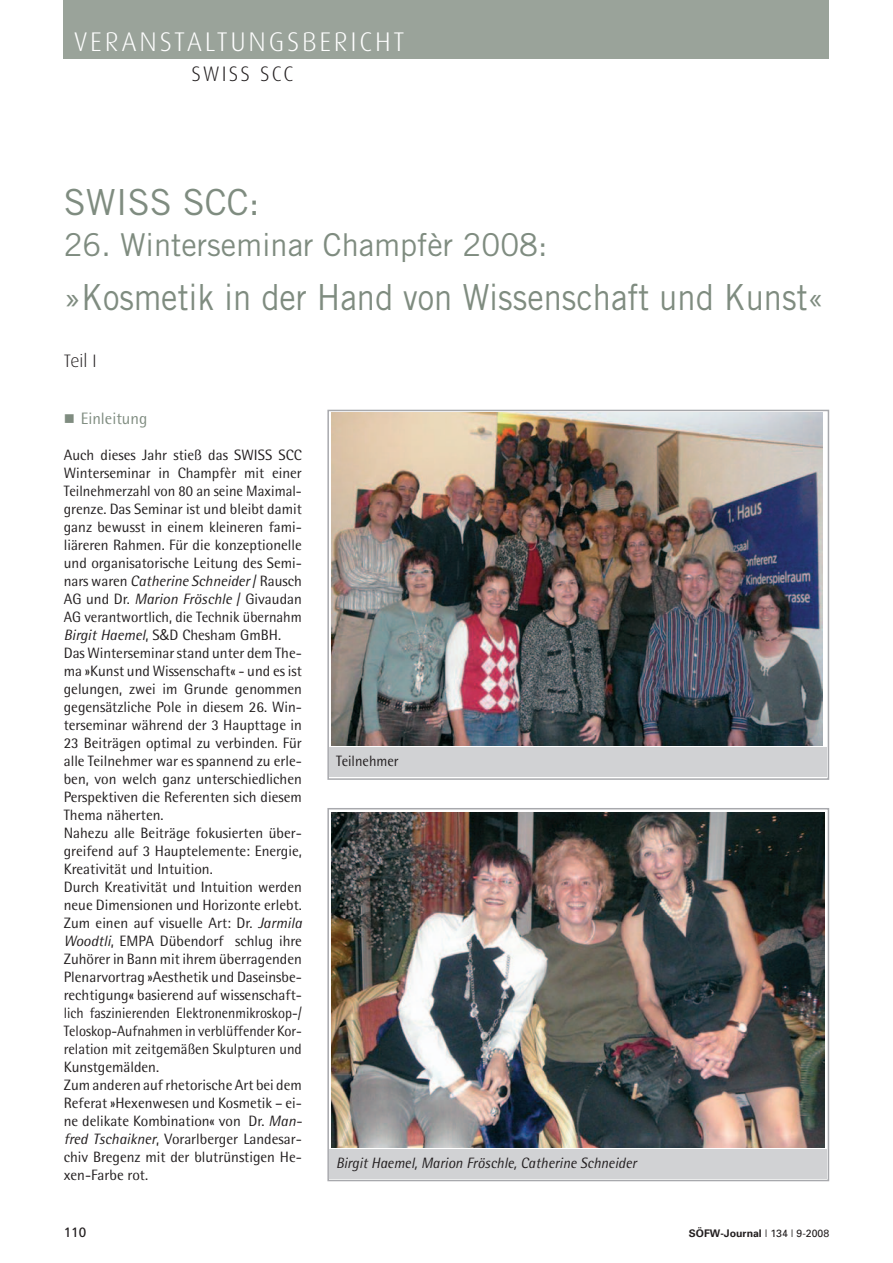
<style>
.page{position:relative;width:893px;height:1263px;background:#fff}
.page>*{position:absolute;margin:0;border:0;box-sizing:border-box;transform-origin:0 0}
.t1{font:36px "Trade Gothic";color:#7f8c80}
.t2{font:31.5px "Trade Gothic";color:#7f8c80}
.t3{font:300 27px "Dax";letter-spacing:.1em;color:#fff}
.t4{font:300 21px "Dax";letter-spacing:.095em;color:#231f20}
.t5{font:300 18px "Dax";color:#231f20}
.t6{font:16.5px "Rotis Semi Sans";color:#7f8c80}
.t7{font:15px/18px "Rotis Semi Sans";color:#231f20}
.t8{font:italic 15px "Rotis Semi Sans";color:#231f20;scale:.96 1}
.t9{font:15px "Rotis Semi Sans";color:#231f20;scale:.96 1}
.t10{font:13.5px "Frutiger";color:#231f20}
.t11{font:700 10.5px "Univers";color:#231f20}
.s1{font-style:italic}
.s2{font-family:"Trade Gothic"}
.s3{font-weight:400}
</style>
<div class="page">
<div style="left:64px;top:0;width:765px;height:58px;background:#9aa39a"></div>
<div style="left:327px;top:808px;width:502px;height:373px;border:2px solid #a8a9ad"></div>
<div style="left:330px;top:1149px;width:497px;height:30px;background:#d1d2d4"></div>
<img style="left:331px;top:812px;width:493px;height:335px">
<div style="left:327px;top:410px;width:502px;height:370px;border:2px solid #a8a9ad"></div>
<div style="left:330px;top:747px;width:497px;height:30px;background:#d1d2d4"></div>
<img style="left:331px;top:413px;width:492px;height:332px">
<h3 class="t3" style="left:74px;top:32px;width:332px">VERANSTALTUNGSBERICHT</h3>
<h3 class="t4" style="left:191px;top:66px;width:103px">SWISS SCC</h3>
<h1 class="t1" style="left:64px;top:189px;width:197px">SWISS SCC:</h1>
<h2 class="t2" style="left:64px;top:233px;width:485px">26. Winterseminar Champfèr 2008:</h2>
<h1 class="t1" style="left:64px;top:284px;width:762px">»Kosmetik in der Hand von Wissenschaft und Kunst«</h1>
<p class="t5" style="left:64px;top:355px;width:34px">Teil I</p>
<p class="t6" style="left:81px;top:413px;width:68px">Einleitung</p>
<p class="t7" style="left:64px;top:447px;width:240px">Auch dieses Jahr stieß das SWISS SCC Winterseminar in Champfèr mit einer Teilnehmerzahl von 80 an seine Maximal&shy;grenze. Das Seminar ist und bleibt damit ganz bewusst in einem kleineren fami&shy;liäreren Rahmen. Für die konzeptionelle und organisatorische Leitung des Semi&shy;nars waren <span class="s1">Catherine Schneider</span> / Rausch AG und Dr. <span class="s1">Marion Fröschle</span> / Givaudan AG verantwortlich, die Technik übernahm <span class="s1">Birgit Haemel</span>, S<span class="s2">&amp;</span>D Chesham GmBH.<br>Das Winterseminar stand unter dem The&shy;ma »Kunst und Wissenschaft« - und es ist gelungen, zwei im Grunde genommen gegensätzliche Pole in diesem 26. Win&shy;terseminar während der 3 Haupttage in 23 Beiträgen optimal zu verbinden. Für alle Teilnehmer war es spannend zu erle&shy;ben, von welch ganz unterschiedlichen Perspektiven die Referenten sich diesem Thema näherten.<br>Nahezu alle Beiträge fokusierten über&shy;greifend auf 3 Hauptelemente: Energie, Kreativität und Intuition.<br>Durch Kreativität und Intuition werden neue Dimensionen und Horizonte erlebt.<br>Zum einen auf visuelle Art: Dr. <span class="s1">Jarmila Woodtli</span>, EMPA Dübendorf schlug ihre Zuhörer in Bann mit ihrem überragenden Plenarvortrag »Aesthetik und Daseinsbe&shy;rechtigung« basierend auf wissenschaft&shy;lich faszinierenden Elektronenmikroskop-/ Teloskop-Aufnahmen in verblüffender Kor&shy;relation mit zeitgemäßen Skulpturen und Kunstgemälden.<br>Zum anderen auf rhetorische Art bei dem Referat »Hexenwesen und Kosmetik – ei&shy;ne delikate Kombination« von Dr. <span class="s1">Man&shy;fred Tschaikner</span>, Vorarlberger Landesar&shy;chiv Bregenz mit der blutrünstigen He&shy;xen-Farbe rot.</p>
<p class="t9" style="left:336px;top:756px;width:67px">Teilnehmer</p>
<p class="t8" style="left:336px;top:1157px;width:314px">Birgit Haemel, Marion Fröschle, Catherine Schneider</p>
<p class="t10" style="left:64px;top:1226px;width:24px">110</p>
<p class="t11" style="left:689px;top:1229px;width:142px">SÖFW-Journal <span class="s3">| 134 | 9-2008</span></p>
</div>
